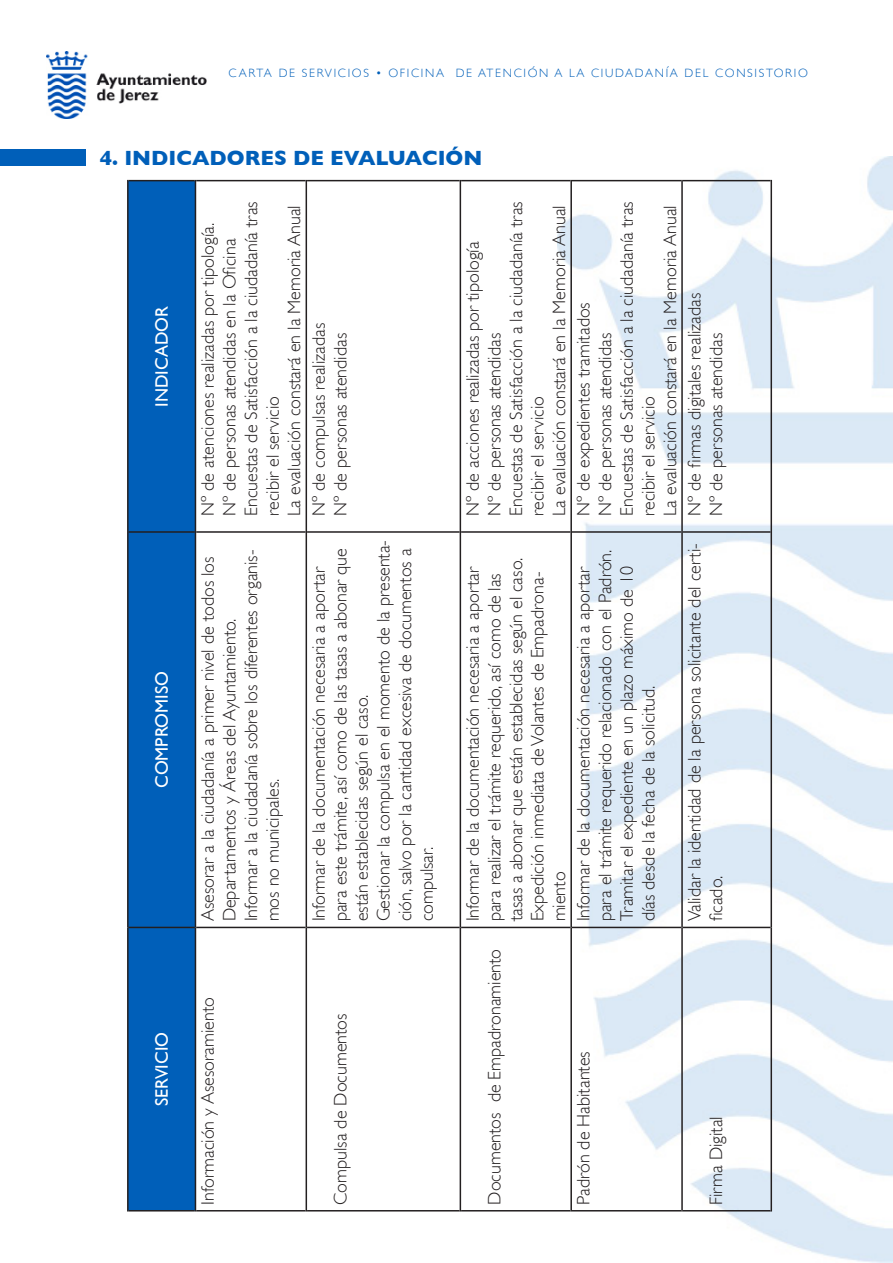
<style>
.page{position:relative;width:893px;height:1263px;background:#fff}
.page>*{position:absolute;margin:0;border:0;box-sizing:border-box;transform-origin:0 0}
.t1{font:700 21px "Gill Sans";color:#005fb9}
.t2{font:300 18px/21.6px "Gill Sans";color:#231f20}
.t3{font:18px "Gill Sans";color:#fff}
.t4{font:300 12px "Gill Sans";letter-spacing:.14em;color:#005fb9}
</style>
<div class="page">
<img style="left:558px;top:156px;width:335px;height:1107px">
<img style="left:47px;top:51px;width:159px;height:68px">
<div style="left:129px;top:181px;width:66px;height:1029px;background:#005fb9"></div>
<hr style="left:127px;top:927px;width:2px;height:284px;background:#231f20">
<hr style="left:129px;top:1210px;width:66px;height:1px;background:#231f20">
<hr style="left:127px;top:532px;width:2px;height:395px;background:#231f20">
<hr style="left:129px;top:927px;width:66px;height:1px;background:#231f20">
<hr style="left:127px;top:180px;width:2px;height:352px;background:#231f20">
<hr style="left:129px;top:531px;width:66px;height:2px;background:#231f20">
<hr style="left:129px;top:180px;width:66px;height:1px;background:#231f20">
<hr style="left:195px;top:927px;width:1px;height:284px;background:#231f20">
<hr style="left:196px;top:1210px;width:110px;height:1px;background:#231f20">
<hr style="left:195px;top:532px;width:1px;height:395px;background:#231f20">
<hr style="left:196px;top:927px;width:110px;height:1px;background:#231f20">
<hr style="left:195px;top:180px;width:1px;height:352px;background:#231f20">
<hr style="left:196px;top:531px;width:110px;height:2px;background:#231f20">
<hr style="left:196px;top:180px;width:110px;height:1px;background:#231f20">
<hr style="left:306px;top:927px;width:1px;height:284px;background:#231f20">
<hr style="left:307px;top:1210px;width:153px;height:1px;background:#231f20">
<hr style="left:306px;top:532px;width:1px;height:395px;background:#231f20">
<hr style="left:307px;top:927px;width:153px;height:1px;background:#231f20">
<hr style="left:306px;top:180px;width:1px;height:352px;background:#231f20">
<hr style="left:307px;top:531px;width:153px;height:2px;background:#231f20">
<hr style="left:307px;top:180px;width:153px;height:1px;background:#231f20">
<hr style="left:460px;top:927px;width:1px;height:284px;background:#231f20">
<hr style="left:461px;top:1210px;width:109px;height:1px;background:#231f20">
<hr style="left:460px;top:532px;width:1px;height:395px;background:#231f20">
<hr style="left:461px;top:927px;width:109px;height:1px;background:#231f20">
<hr style="left:460px;top:180px;width:1px;height:352px;background:#231f20">
<hr style="left:461px;top:531px;width:109px;height:2px;background:#231f20">
<hr style="left:461px;top:180px;width:109px;height:1px;background:#231f20">
<hr style="left:570px;top:927px;width:2px;height:284px;background:#231f20">
<hr style="left:572px;top:1210px;width:109px;height:1px;background:#231f20">
<hr style="left:570px;top:532px;width:2px;height:395px;background:#231f20">
<hr style="left:572px;top:927px;width:109px;height:1px;background:#231f20">
<hr style="left:570px;top:180px;width:2px;height:352px;background:#231f20">
<hr style="left:572px;top:531px;width:109px;height:2px;background:#231f20">
<hr style="left:572px;top:180px;width:109px;height:1px;background:#231f20">
<hr style="left:681px;top:927px;width:2px;height:284px;background:#231f20">
<hr style="left:683px;top:1210px;width:87px;height:1px;background:#231f20">
<hr style="left:681px;top:532px;width:2px;height:395px;background:#231f20">
<hr style="left:683px;top:927px;width:87px;height:1px;background:#231f20">
<hr style="left:681px;top:180px;width:2px;height:352px;background:#231f20">
<hr style="left:683px;top:531px;width:87px;height:2px;background:#231f20">
<hr style="left:683px;top:180px;width:87px;height:1px;background:#231f20">
<hr style="left:770px;top:927px;width:2px;height:284px;background:#231f20">
<hr style="left:770px;top:532px;width:2px;height:395px;background:#231f20">
<hr style="left:770px;top:180px;width:2px;height:352px;background:#231f20">
<div style="left:0;top:150px;width:85px;height:16px;background:#005fb9"></div>
<p class="t4" style="left:228px;top:66px;width:581px">CARTA DE SERVICIOS • OFICINA DE ATENCIÓN A LA CIUDADANÍA DEL CONSISTORIO</p>
<p class="t1" style="left:100px;top:145px;width:384px">4. INDICADORES DE EVALUACIÓN</p>
<p class="t3" style="left:151px;top:407px;width:102px;rotate:-90deg">INDICADOR</p>
<p class="t3" style="left:151px;top:788px;width:119px;rotate:-90deg">COMPROMISO</p>
<p class="t3" style="left:151px;top:1106px;width:76px;rotate:-90deg">SERVICIO</p>
<p class="t2" style="left:240px;top:516px;width:316px;rotate:-90deg">Encuestas de Satisfacción a la ciudadanía tras</p>
<p class="t2" style="left:197px;top:516px;width:294px;rotate:-90deg">Nº de atenciones realizadas por tipología.</p>
<p class="t2" style="left:219px;top:516px;width:279px;rotate:-90deg">Nº de personas atendidas en la Oficina</p>
<p class="t2" style="left:262px;top:516px;width:122px;rotate:-90deg">recibir el servicio</p>
<p class="t2" style="left:283px;top:516px;width:312px;rotate:-90deg">La evaluación constará en la Memoria Anual</p>
<p class="t2" style="left:197px;top:921px;width:366px;rotate:-90deg">Asesorar a la ciudadanía a primer nivel de todos los<br>Departamentos y Áreas del Ayuntamiento.</p>
<p class="t2" style="left:240px;top:921px;width:373px;rotate:-90deg">Informar a la ciudadanía sobre los diferentes organis&shy;mos no municipales.</p>
<p class="t2" style="left:308px;top:516px;width:195px;rotate:-90deg">Nº de compulsas realizadas</p>
<p class="t2" style="left:330px;top:516px;width:184px;rotate:-90deg">Nº de personas atendidas</p>
<p class="t2" style="left:308px;top:921px;width:375px;rotate:-90deg">Informar de la documentación necesaria a aportar para este trámite, así como de las tasas a abonar que están establecidas según el caso.</p>
<p class="t2" style="left:373px;top:921px;width:383px;rotate:-90deg">Gestionar la compulsa en el momento de la presenta&shy;ción, salvo por la cantidad excesiva de documentos a compulsar.</p>
<p class="t2" style="left:197px;top:1205px;width:209px;rotate:-90deg">Información y Asesoramiento</p>
<p class="t2" style="left:330px;top:1205px;width:193px;rotate:-90deg">Compulsa de Documentos</p>
<p class="t2" style="left:505px;top:516px;width:316px;rotate:-90deg">Encuestas de Satisfacción a la ciudadanía tras</p>
<p class="t2" style="left:462px;top:516px;width:276px;rotate:-90deg">Nº de acciones realizadas por tipología</p>
<p class="t2" style="left:484px;top:516px;width:184px;rotate:-90deg">Nº de personas atendidas</p>
<p class="t2" style="left:527px;top:516px;width:122px;rotate:-90deg">recibir el servicio</p>
<p class="t2" style="left:548px;top:516px;width:312px;rotate:-90deg">La evaluación constará en la Memoria Anual</p>
<p class="t2" style="left:616px;top:516px;width:316px;rotate:-90deg">Encuestas de Satisfacción a la ciudadanía tras</p>
<p class="t2" style="left:573px;top:516px;width:215px;rotate:-90deg">Nº de expedientes tramitados</p>
<p class="t2" style="left:594px;top:516px;width:184px;rotate:-90deg">Nº de personas atendidas</p>
<p class="t2" style="left:638px;top:516px;width:122px;rotate:-90deg">recibir el servicio</p>
<p class="t2" style="left:659px;top:516px;width:312px;rotate:-90deg">La evaluación constará en la Memoria Anual</p>
<p class="t2" style="left:684px;top:516px;width:225px;rotate:-90deg">Nº de firmas digitales realizadas</p>
<p class="t2" style="left:705px;top:516px;width:184px;rotate:-90deg">Nº de personas atendidas</p>
<p class="t2" style="left:462px;top:921px;width:365px;rotate:-90deg">Informar de la documentación necesaria a aportar para realizar el trámite requerido, así como de las tasas a abonar que están establecidas según el caso.</p>
<p class="t2" style="left:527px;top:921px;width:351px;rotate:-90deg">Expedición inmediata de Volantes de Empadrona&shy;miento</p>
<p class="t2" style="left:484px;top:1205px;width:257px;rotate:-90deg">Documentos de Empadronamiento</p>
<p class="t2" style="left:573px;top:921px;width:373px;rotate:-90deg">Informar de la documentación necesaria a aportar para el trámite requerido relacionado con el Padrón.</p>
<p class="t2" style="left:616px;top:921px;width:357px;rotate:-90deg">Tramitar el expediente en un plazo máximo de 10 días desde la fecha de la solicitud.</p>
<p class="t2" style="left:573px;top:1205px;width:155px;rotate:-90deg">Padrón de Habitantes</p>
<p class="t2" style="left:684px;top:921px;width:380px;rotate:-90deg">Validar la identidad de la persona solicitante del certi&shy;ficado.</p>
<p class="t2" style="left:705px;top:1205px;width:90px;rotate:-90deg">Firma Digital</p>
</div>
